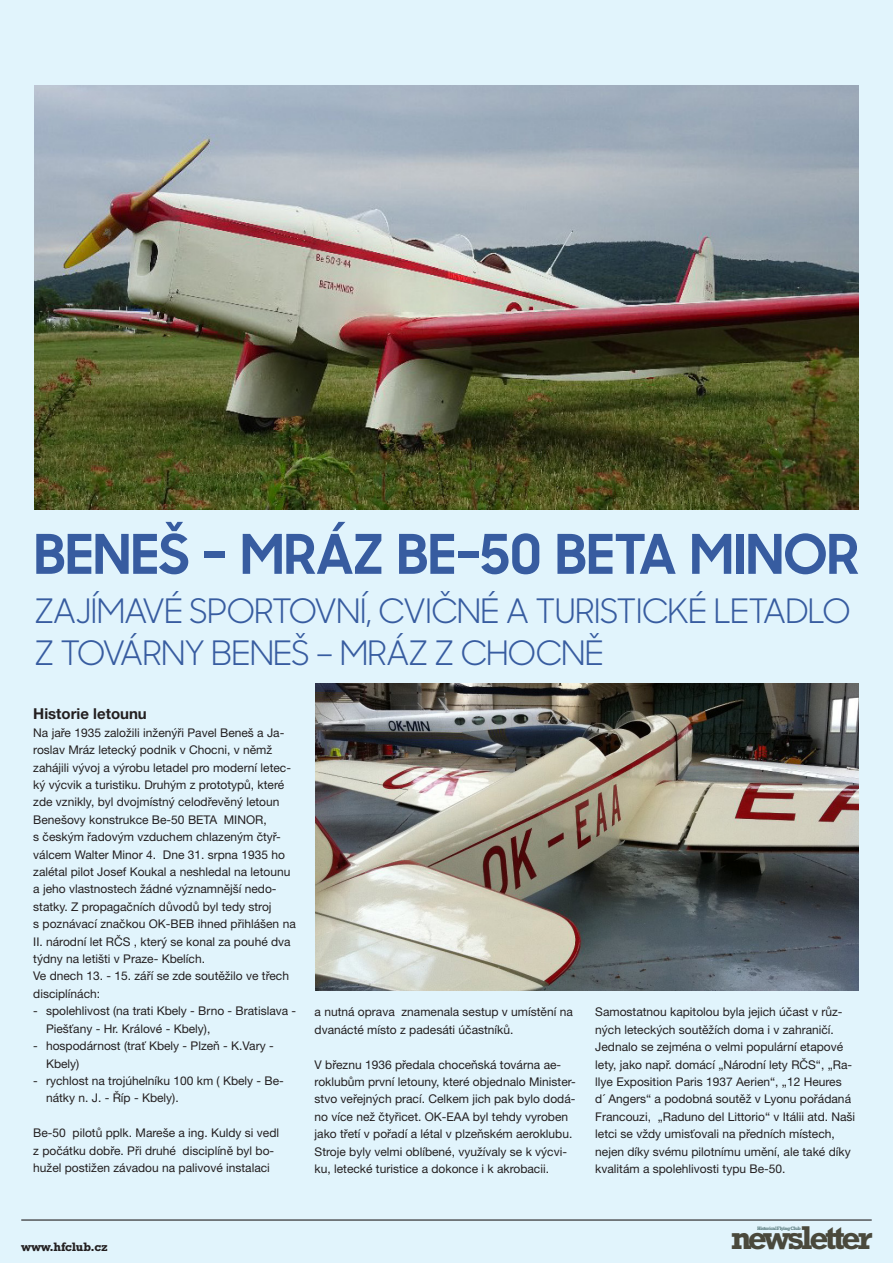
<style>
.page{position:relative;width:893px;height:1263px;background:#e1f4fc}
.page>*{position:absolute;margin:0;border:0;box-sizing:border-box;transform-origin:0 0}
.t1{font:700 54.75px "Samsung Sharp Sans";color:#375ca0}
.t2{font:33.75px "Samsung Sharp Sans";letter-spacing:-.04em;color:#375ca0}
.t3{font:700 33.45px "Rockwell CE";letter-spacing:-.1em;color:#544d3d}
.t4{font:700 15px "Helvetica Neue LT Pro";color:#231f20}
.t5{font:700 12.45px "Rockwell CE";letter-spacing:-.02em;color:#231f20}
.t6{font:12px/17.4px "Helvetica Neue LT Pro";color:#231f20}
.t7{font:700 4.95px "Rockwell CE";letter-spacing:-.1em;color:#6c8685}
</style>
<div class="page">
<img style="left:34px;top:85px;width:825px;height:424px">
<hr style="left:21px;top:1219px;width:851px;height:1px;background:#231f20">
<img style="left:315px;top:683px;width:544px;height:308px">
<p class="t1" style="left:34px;top:514px;width:826px">BENEŠ - MRÁZ BE-50 BETA MINOR</p>
<p class="t2" style="left:34px;top:586px;width:818px">ZAJÍMAVÉ SPORTOVNÍ, CVIČNÉ A TURISTICKÉ LETADLO</p>
<p class="t2" style="left:34px;top:629px;width:572px">Z TOVÁRNY BENEŠ – MRÁZ Z CHOCNĚ</p>
<p class="t4" style="left:33px;top:705px;width:115px">Historie letounu</p>
<p class="t6" style="left:33px;top:724px;width:264px">Na jaře 1935 založili inženýři Pavel Beneš a Ja&shy;roslav Mráz letecký podnik v Chocni, v němž zahájili vývoj a výrobu letadel pro moderní letec&shy;ký výcvik a turistiku. Druhým z prototypů, které zde vznikly, byl dvojmístný celodřevěný letoun Benešovy konstrukce Be-50 BETA MINOR,<br>s českým řadovým vzduchem chlazeným čtyř&shy;válcem Walter Minor 4. Dne 31. srpna 1935 ho zalétal pilot Josef Koukal a neshledal na letounu a jeho vlastnostech žádné významnější nedo&shy;statky. Z propagačních důvodů byl tedy stroj<br>s poznávací značkou OK-BEB ihned přihlášen na II. národní let RČS , který se konal za pouhé dva týdny na letišti v Praze- Kbelích.</p>
<p class="t6" style="left:33px;top:967px;width:257px">Ve dnech 13. - 15. září se zde soutěžilo ve třech disciplínách:</p>
<p class="t6" style="left:46px;top:1002px;width:252px;text-indent:-13px">- spolehlivost (na trati Kbely - Brno - Bratislava -<br>Piešťany - Hr. Králové - Kbely),</p>
<p class="t6" style="left:46px;top:1037px;width:229px;text-indent:-13px">- hospodárnost (trať Kbely - Plzeň - K.Vary -<br>Kbely)</p>
<p class="t6" style="left:46px;top:1072px;width:239px;text-indent:-13px">- rychlost na trojúhelníku 100 km ( Kbely - Be&shy;nátky n. J. - Říp - Kbely).</p>
<p class="t6" style="left:33px;top:1124px;width:247px">Be-50 pilotů pplk. Mareše a ing. Kuldy si vedl z počátku dobře. Při druhé disciplíně byl bo&shy;hužel postižen závadou na palivové instalaci</p>
<p class="t6" style="left:315px;top:1003px;width:260px">a nutná oprava znamenala sestup v umístění na dvanácté místo z padesáti účastníků.</p>
<p class="t6" style="left:315px;top:1055px;width:263px">V březnu 1936 předala choceňská továrna ae&shy;roklubům první letouny, které objednalo Minister&shy;stvo veřejných prací. Celkem jich pak bylo dodá&shy;no více než čtyřicet. OK-EAA byl tehdy vyroben jako třetí v pořadí a létal v plzeňském aeroklubu.<br>Stroje byly velmi oblíbené, využívaly se k výcvi&shy;ku, letecké turistice a dokonce i k akrobacii.</p>
<p class="t5" style="left:21px;top:1239px;width:88px">www.hfclub.cz</p>
<p class="t6" style="left:595px;top:1003px;width:262px">Samostatnou kapitolou byla jejich účast v růz&shy;ných leteckých soutěžích doma i v zahraničí.<br>Jednalo se zejména o velmi populární etapové lety, jako např. domácí „Národní lety RČS“, „Ra&shy;llye Exposition Paris 1937 Aerien“, „12 Heures<br>d´ Angers“ a podobná soutěž v Lyonu pořádaná Francouzi, „Raduno del Littorio“ v Itálii atd. Naši letci se vždy umisťovali na předních místech, nejen díky svému pilotnímu umění, ale také díky kvalitám a spolehlivosti typu Be-50.</p>
<h3 class="t3" style="left:730px;top:1218px;width:144px">newsletter</h3>
<p class="t7" style="left:757px;top:1225px;width:45px">Historical Flying Club</p>
</div>
